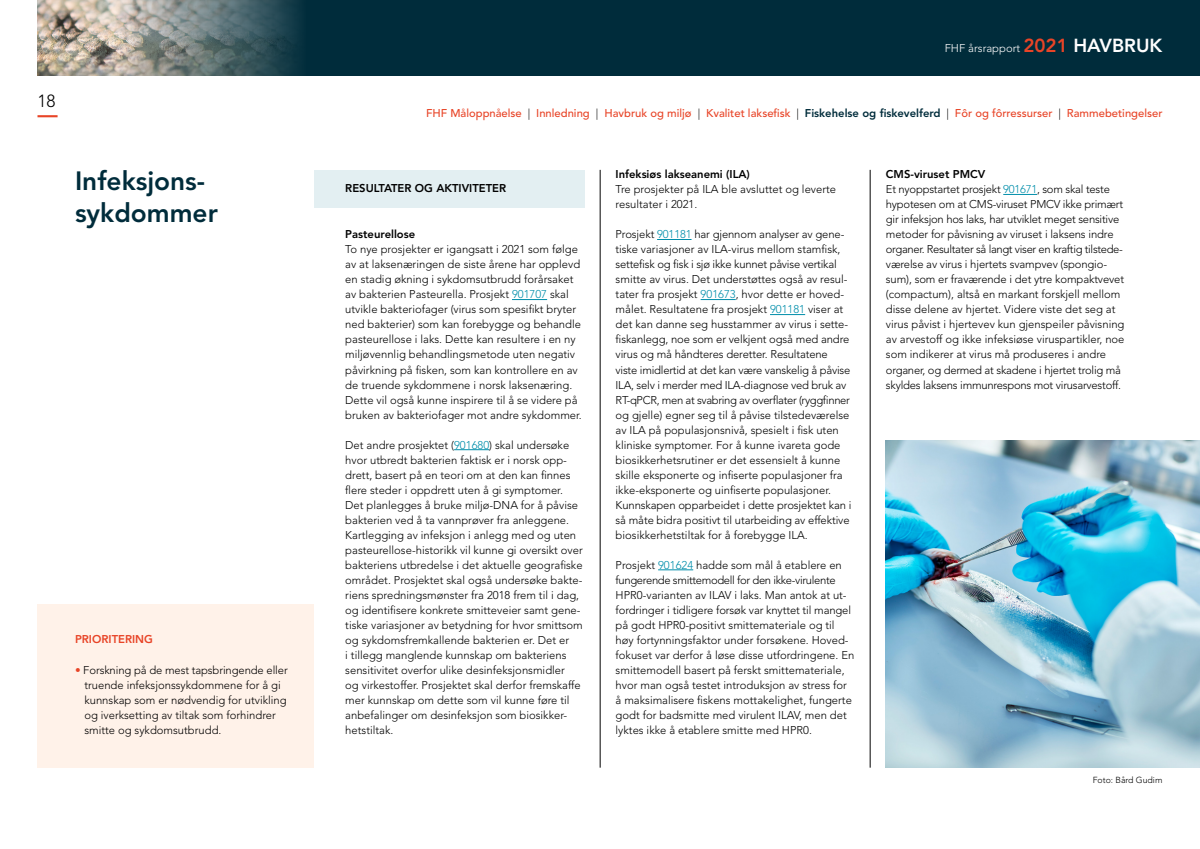
<style>
.page{position:relative;width:1200px;height:849px;background:#fff}
.page>*{position:absolute;margin:0;border:0;box-sizing:border-box;transform-origin:0 0}
.FHF_Brødtekst{font:800 26.25px "Avenir LT";color:#002c3b}
.t1{font:300 17.5px "Avenir LT";color:#000}
.FHF_Brødtekst-2{font:300 11.25px/15px "Avenir LT";color:#000}
.FHF_Brødtekst-3{font:300 11.25px/15px "Avenir LT";letter-spacing:-.02em;color:#000}
.FHF_Ingress{font:500 11.25px "Avenir LT";color:#e84427}
.FHF_Brødtekst-4{font:800 11.25px "Avenir LT";color:#000}
.FHF_Brødtekst-5{font:300 11.25px "Avenir LT";letter-spacing:-.03em;color:#000}
.FHF_Ingress-2{font:300 11.25px "Avenir LT";color:#fff}
.FHF_Brødtekst-6{font:800 11.25px "Avenir LT";color:#e84427}
.FHF_Brødtekst-7{font:300 8.75px "Avenir LT";color:#000}
.s1{color:#e84427}
.s2{font-weight:800;font-size:18.75px;color:#e84427}
.s3{font-weight:800;font-size:18.75px}
.s4{font-weight:300;color:#000}
.s5{font-weight:800;color:#002c3b}
.s6{color:#008eaa}
</style>
<div class="page">
<hr style="left:38px;top:115px;width:20px;height:2px;background:#e84427">
<div style="left:314px;top:170px;width:270px;height:37px;background:#e3eff2"></div>
<div style="left:38px;top:603px;width:276px;height:164px;background:#ffefe4"></div>
<hr style="left:600px;top:170px;width:1px;height:597px;background:#000">
<hr style="left:870px;top:170px;width:1px;height:597px;background:#000">
<hr style="left:512px;top:299px;width:35px;height:1px;background:#008eaa">
<hr style="left:454px;top:449px;width:35px;height:1px;background:#008eaa">
<hr style="left:657px;top:239px;width:35px;height:1px;background:#008eaa">
<hr style="left:701px;top:299px;width:35px;height:1px;background:#008eaa">
<hr style="left:770px;top:314px;width:35px;height:1px;background:#008eaa">
<hr style="left:658px;top:569px;width:35px;height:1px;background:#008eaa">
<hr style="left:1003px;top:194px;width:34px;height:1px;background:#008eaa">
<div style="left:38px;top:0;width:1162px;height:75px;background:#002c3b"></div>
<img style="left:38px;top:0;width:261px;height:75px">
<img style="left:886px;top:440px;width:314px;height:327px">
<h2 class="t1" style="left:38px;top:91px;width:20px">18</h2>
<p class="FHF_Brødtekst" style="left:75px;top:165px;width:132px">Infeksjons-</p>
<p class="FHF_Brødtekst" style="left:75px;top:197px;width:144px">sykdommer</p>
<p class="FHF_Brødtekst-6" style="left:75px;top:632px;width:79px">PRIORITERING</p>
<p class="FHF_Brødtekst-2" style="left:84px;top:661px;width:205px;text-indent:-9px"><span class="s1">•</span> Forskning på de mest tapsbringende eller truende infeksjonssykdommene for å gi kunnskap som er nødvendig for utvikling og iverksetting av tiltak som forhindrer smitte og sykdomsutbrudd.</p>
<p class="FHF_Ingress-2" style="left:945px;top:41px;width:219px">FHF årsrapport <span class="s2">2021</span> <span class="s3">HAVBRUK</span></p>
<p class="FHF_Ingress" style="left:426px;top:107px;width:738px">FHF Måloppnåelse <span class="s4">|</span> Innledning <span class="s4">|</span> Havbruk og miljø <span class="s4">|</span> Kvalitet laksefisk <span class="s4">|</span> <span class="s5">Fiskehelse og fiskevelferd</span> <span class="s4">|</span> Fôr og fôrressurser <span class="s4">|</span> Rammebetingelser</p>
<p class="FHF_Brødtekst-4" style="left:345px;top:181px;width:162px">RESULTATER OG AKTIVITETER</p>
<p class="FHF_Brødtekst-4" style="left:345px;top:228px;width:71px">Pasteurellose</p>
<p class="FHF_Brødtekst-2" style="left:345px;top:242px;width:238px">To nye prosjekter er igangsatt i 2021 som følge av at laksenæringen de siste årene har opplevd en stadig økning i sykdomsutbrudd forårsaket av bakterien Pasteurella. Prosjekt <span class="s6">901707</span> skal utvikle bakteriofager (virus som spesifikt bryter ned bakterier) som kan forebygge og behandle pasteurellose i laks. Dette kan resultere i en ny miljøvennlig behandlingsmetode uten negativ påvirkning på fisken, som kan kontrollere en av de truende sykdommene i norsk laksenæring.<br>Dette vil også kunne inspirere til å se videre på bruken av bakteriofager mot andre sykdommer.</p>
<p class="FHF_Brødtekst-2" style="left:345px;top:437px;width:239px">Det andre prosjektet (<span class="s6">901680</span>) skal undersøke hvor utbredt bakterien faktisk er i norsk opp&shy;drett, basert på en teori om at den kan finnes flere steder i oppdrett uten å gi symptomer.<br>Det planlegges å bruke miljø-DNA for å påvise bakterien ved å ta vannprøver fra anleggene.<br>Kartlegging av infeksjon i anlegg med og uten pasteurellose-historikk vil kunne gi oversikt over bakteriens utbredelse i det aktuelle geografiske området. Prosjektet skal også undersøke bakte&shy;riens spredningsmønster fra 2018 frem til i dag, og identifisere konkrete smitteveier samt gene&shy;tiske variasjoner av betydning for hvor smittsom og sykdomsfremkallende bakterien er. Det er<br>i tillegg manglende kunnskap om bakteriens sensitivitet overfor ulike desinfeksjonsmidler<br>og virkestoffer. Prosjektet skal derfor fremskaffe mer kunnskap om dette som vil kunne føre til anbefalinger om desinfeksjon som biosikker&shy;hetstiltak.</p>
<p class="FHF_Brødtekst-4" style="left:616px;top:168px;width:136px">Infeksiøs lakseanemi (ILA)</p>
<p class="FHF_Brødtekst-2" style="left:616px;top:182px;width:222px">Tre prosjekter på ILA ble avsluttet og leverte resultater i 2021.</p>
<p class="FHF_Brødtekst-2" style="left:616px;top:227px;width:237px">Prosjekt <span class="s6">901181</span> har gjennom analyser av gene&shy;tiske variasjoner av ILA-virus mellom stamfisk, settefisk og fisk i sjø ikke kunnet påvise vertikal smitte av virus. Det understøttes også av resul&shy;tater fra prosjekt <span class="s6">901673</span>, hvor dette er hoved&shy;målet. Resultatene fra prosjekt <span class="s6">901181</span> viser at det kan danne seg husstammer av virus i sette&shy;fiskanlegg, noe som er velkjent også med andre virus og må håndteres deretter. Resultatene viste imidlertid at det kan være vanskelig å påvise ILA, selv i merder med ILA-diagnose ved bruk av RT-qPCR, men at svabring av overflater (ryggfinner og gjelle) egner seg til å påvise tilstedeværelse av ILA på populasjonsnivå, spesielt i fisk uten kliniske symptomer. For å kunne ivareta gode biosikkerhetsrutiner er det essensielt å kunne skille eksponerte og infiserte populasjoner fra ikke-eksponerte og uinfiserte populasjoner.<br>Kunnskapen opparbeidet i dette prosjektet kan i så måte bidra positivt til utarbeiding av effektive biosikkerhetstiltak for å forebygge ILA.</p>
<p class="FHF_Brødtekst-2" style="left:616px;top:557px;width:240px">Prosjekt <span class="s6">901624</span> hadde som mål å etablere en fungerende smittemodell for den ikke-virulente HPR0-varianten av ILAV i laks. Man antok at ut&shy;fordringer i tidligere forsøk var knyttet til mangel på godt HPR0-positivt smittemateriale og til høy fortynningsfaktor under forsøkene. Hoved&shy;fokuset var derfor å løse disse utfordringene. En smittemodell basert på ferskt smittemateriale, hvor man også testet introduksjon av stress for å maksimalisere fiskens mottakelighet, fungerte godt for badsmitte med virulent ILAV, men det lyktes ikke å etablere smitte med HPR0.</p>
<p class="FHF_Brødtekst-4" style="left:886px;top:168px;width:101px">CMS-viruset PMCV</p>
<p class="FHF_Brødtekst-3" style="left:886px;top:182px;width:239px">Et nyoppstartet prosjekt <span class="s6">901671</span>, som skal teste hypotesen om at CMS-viruset PMCV ikke primært gir infeksjon hos laks, har utviklet meget sensitive metoder for påvisning av viruset i laksens indre</p>
<p class="FHF_Brødtekst-5" style="left:886px;top:243px;width:239px">organer. Resultater så langt viser en kraftig tilstede-</p>
<p class="FHF_Brødtekst-2" style="left:886px;top:257px;width:240px">værelse av virus i hjertets svampvev (spongio&shy;sum), som er fraværende i det ytre kompaktvevet (compactum), altså en markant forskjell mellom disse delene av hjertet. Videre viste det seg at virus påvist i hjertevev kun gjenspeiler påvisning av arvestoff og ikke infeksiøse viruspartikler, noe som indikerer at virus må produseres i andre organer, og dermed at skadene i hjertet trolig må skyldes laksens immunrespons mot virusarvestoff.</p>
<p class="FHF_Brødtekst-7" style="left:1093px;top:774px;width:71px">Foto: Bård Gudim</p>
</div>
